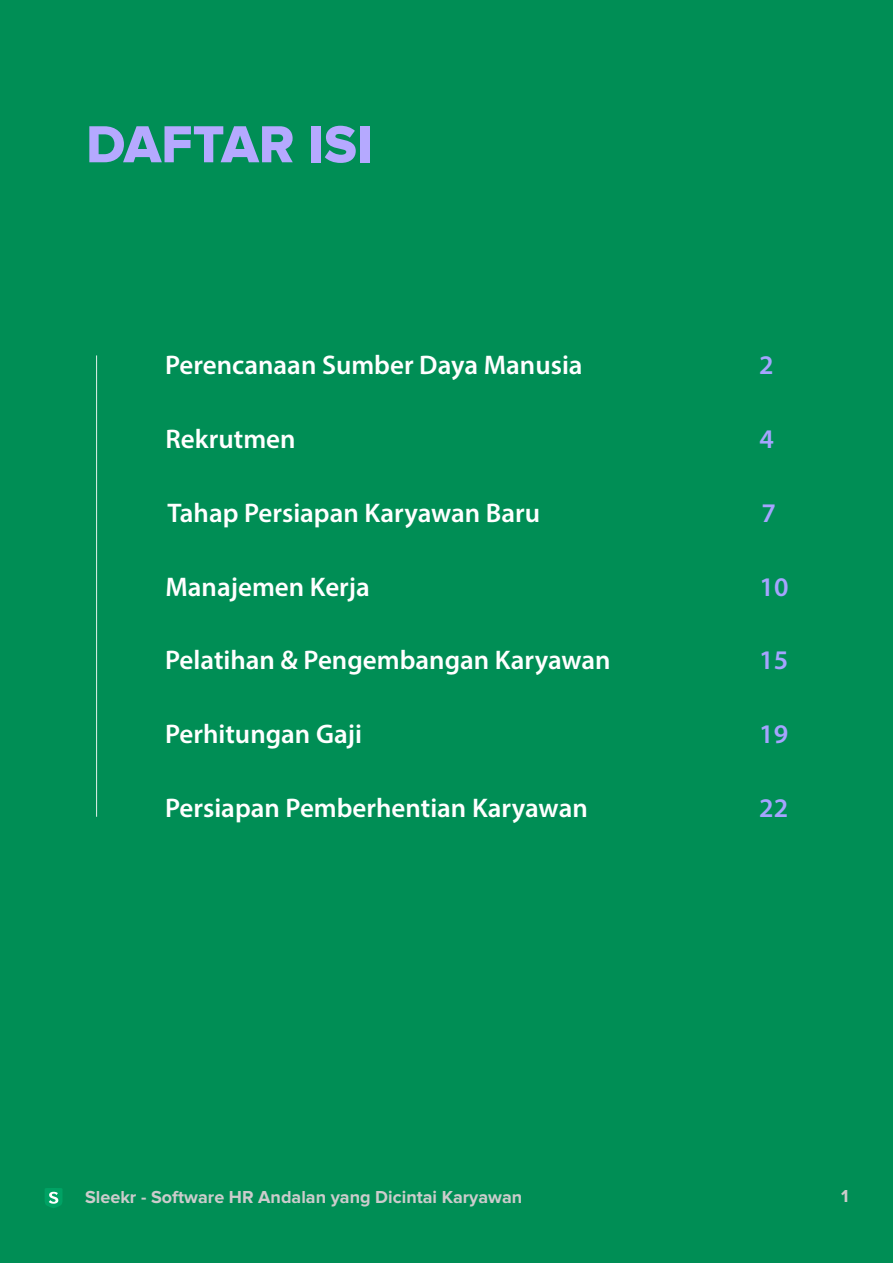
<style>
.page{position:relative;width:893px;height:1263px;background:#008e55}
.page>*{position:absolute;margin:0;border:0;box-sizing:border-box;transform-origin:0 0}
.t1{font:54px "Proxima Nova Extrabld";color:#b5a9ff}
.t2{font:600 27px "Myriad Pro";color:#fff}
.t3{font:600 27px "Myriad Pro";color:#a6a4ff}
.t4{font:700 18px "Proxima Nova";color:#ccc}
</style>
<div class="page">
<svg style="left:45px;top:1188px;width:17px;height:20px"></svg>
<svg style="left:96px;top:355px;width:1px;height:462px"></svg>
<h1 class="t1" style="left:86px;top:120px;width:288px">DAFTAR ISI</h1>
<p class="t2" style="left:165px;top:348px;width:419px">Perencanaan Sumber Daya Manusia</p>
<p class="t3" style="left:759px;top:348px;width:16px">2</p>
<p class="t2" style="left:165px;top:422px;width:132px">Rekrutmen</p>
<p class="t3" style="left:759px;top:422px;width:16px">4</p>
<p class="t2" style="left:167px;top:496px;width:374px">Tahap Persiapan Karyawan Baru</p>
<p class="t3" style="left:761px;top:496px;width:16px">7</p>
<p class="t2" style="left:165px;top:570px;width:206px">Manajemen Kerja</p>
<p class="t3" style="left:759px;top:570px;width:30px">10</p>
<p class="t2" style="left:165px;top:643px;width:447px">Pelatihan &amp; Pengembangan Karyawan</p>
<p class="t3" style="left:759px;top:643px;width:30px">15</p>
<p class="t2" style="left:165px;top:717px;width:198px">Perhitungan Gaji</p>
<p class="t3" style="left:759px;top:717px;width:30px">19</p>
<p class="t2" style="left:165px;top:791px;width:424px">Persiapan Pemberhentian Karyawan</p>
<p class="t3" style="left:759px;top:791px;width:30px">22</p>
<p class="t4" style="left:85px;top:1189px;width:439px">Sleekr - Software HR Andalan yang Dicintai Karyawan</p>
<p class="t4" style="left:841px;top:1188px;width:9px">1</p>
</div>
